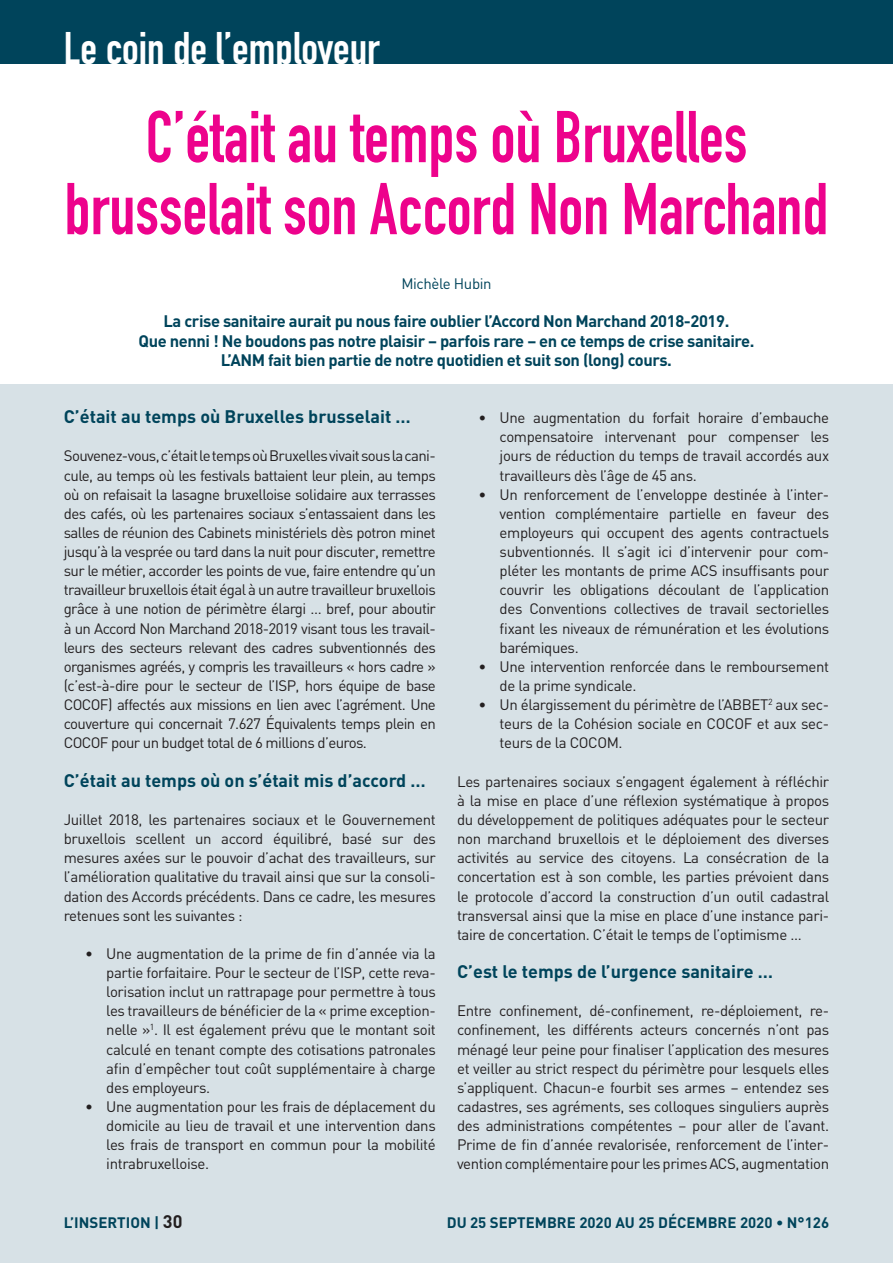
<style>
.page{position:relative;width:893px;height:1263px;background:#fff}
.page>*{position:absolute;margin:0;border:0;box-sizing:border-box;transform-origin:0 0}
.titre{font:72px/72px "DIN Engschrift";color:#ed028c;text-align:center;scale:.93 1}
.t1{font:45px "DIN Engschrift";color:#fff}
.sous-titre{font:700 18px "DIN";color:#00445b}
.texte_editor{font:700 16.5px/19.2px "DIN";letter-spacing:-.025em;color:#00445b;text-align:center}
.texte1{font:15px/19.2px "DIN";letter-spacing:-.025em;color:#231f20;text-align:justify}
.t2{font:700 15px "DIN";color:#00445b}
.Signature{font:15px "DIN";letter-spacing:-.025em;color:#00445b}
.s1{font-size:18px;color:#231f20}
</style>
<div class="page">
<div style="left:0;top:0;width:893px;height:64px;background:#00445b"></div>
<div style="left:0;top:385px;width:893px;height:878px;background:#d7e1e6"></div>
<p class="t1" style="left:64px;top:22px;width:317px">Le coin de l’employeur</p>
<p class="titre" style="left:65px;top:101px;width:823px">C’était au temps où Bruxelles brusselait son Accord Non Marchand</p>
<p class="Signature" style="left:401px;top:274px;width:92px">Michèle Hubin</p>
<p class="texte_editor" style="left:138px;top:311px;width:617px">La crise sanitaire aurait pu nous faire oublier l’Accord Non Marchand 2018-2019.<br>Que nenni ! Ne boudons pas notre plaisir – parfois rare – en ce temps de crise sanitaire.<br>L’ANM fait bien partie de notre quotidien et suit son (long) cours.</p>
<p class="sous-titre" style="left:64px;top:405px;width:349px">C’était au temps où Bruxelles brusselait …</p>
<p class="texte1" style="left:64px;top:446px;width:374px">Souvenez-vous,c’étaitletempsoùBruxellesvivaitsouslacani&shy;cule, au temps où les festivals battaient leur plein, au temps où on refaisait la lasagne bruxelloise solidaire aux terrasses des cafés, où les partenaires sociaux s’entassaient dans les salles de réunion des Cabinets ministériels dès potron minet jusqu’à la vesprée ou tard dans la nuit pour discuter, remettre sur le métier, accorder les points de vue, faire entendre qu’un travailleur bruxellois était égal à un autre travailleur bruxellois grâce à une notion de périmètre élargi … bref, pour aboutir à un Accord Non Marchand 2018-2019 visant tous les travail&shy;leurs des secteurs relevant des cadres subventionnés des organismes agréés, y compris les travailleurs « hors cadre » (c’est-à-dire pour le secteur de l’ISP, hors équipe de base COCOF) affectés aux missions en lien avec l’agrément. Une couverture qui concernait 7.627 Équivalents temps plein en COCOF pour un budget total de 6 millions d’euros.</p>
<p class="sous-titre" style="left:64px;top:768px;width:363px">C’était au temps où on s’était mis d’accord …</p>
<p class="texte1" style="left:64px;top:810px;width:374px">Juillet 2018, les partenaires sociaux et le Gouvernement bruxellois scellent un accord équilibré, basé sur des mesures axées sur le pouvoir d’achat des travailleurs, sur l’amélioration qualitative du travail ainsi que sur la consoli&shy;dation des Accords précédents. Dans ce cadre, les mesures retenues sont les suivantes :</p>
<p class="texte1" style="left:106px;top:944px;width:331px;text-indent:-21px">• Une augmentation de la prime de fin d’année via la partie forfaitaire. Pour le secteur de l’ISP, cette reva&shy;lorisation inclut un rattrapage pour permettre à tous les travailleurs de bénéficier de la « prime exception&shy;nelle »<sup>1</sup>. Il est également prévu que le montant soit calculé en tenant compte des cotisations patronales afin d’empêcher tout coût supplémentaire à charge des employeurs.</p>
<p class="texte1" style="left:106px;top:1097px;width:331px;text-indent:-21px">• Une augmentation pour les frais de déplacement du domicile au lieu de travail et une intervention dans les frais de transport en commun pour la mobilité intrabruxelloise.</p>
<p class="texte1" style="left:500px;top:408px;width:331px;text-indent:-21px">• Une augmentation du forfait horaire d’embauche compensatoire intervenant pour compenser les jours de réduction du temps de travail accordés aux travailleurs dès l’âge de 45 ans.</p>
<p class="texte1" style="left:500px;top:484px;width:331px;text-indent:-21px">• Un renforcement de l’enveloppe destinée à l’inter&shy;vention complémentaire partielle en faveur des employeurs qui occupent des agents contractuels subventionnés. Il s’agit ici d’intervenir pour com&shy;pléter les montants de prime ACS insuffisants pour couvrir les obligations découlant de l’application des Conventions collectives de travail sectorielles fixant les niveaux de rémunération et les évolutions barémiques.</p>
<p class="texte1" style="left:500px;top:657px;width:331px;text-indent:-21px">• Une intervention renforcée dans le remboursement de la prime syndicale.</p>
<p class="texte1" style="left:500px;top:695px;width:331px;text-indent:-21px">• Un élargissement du périmètre de l’ABBET<sup>2</sup> aux sec&shy;teurs de la Cohésion sociale en COCOF et aux sec&shy;teurs de la COCOM.</p>
<p class="texte1" style="left:457px;top:771px;width:374px">Les partenaires sociaux s’engagent également à réfléchir à la mise en place d’une réflexion systématique à propos du développement de politiques adéquates pour le secteur non marchand bruxellois et le déploiement des diverses activités au service des citoyens. La consécration de la concertation est à son comble, les parties prévoient dans le protocole d’accord la construction d’un outil cadastral transversal ainsi que la mise en place d’une instance pari&shy;taire de concertation. C’était le temps de l’optimisme …</p>
<p class="sous-titre" style="left:457px;top:960px;width:317px">C’est le temps de l’urgence sanitaire …</p>
<p class="texte1" style="left:457px;top:1001px;width:374px">Entre confinement, dé-confinement, re-déploiement, re&shy;confinement, les différents acteurs concernés n’ont pas ménagé leur peine pour finaliser l’application des mesures et veiller au strict respect du périmètre pour lesquels elles s’appliquent. Chacun-e fourbit ses armes – entendez ses cadastres, ses agréments, ses colloques singuliers auprès des administrations compétentes – pour aller de l’avant.<br>Prime de fin d’année revalorisée, renforcement de l’inter&shy;ventioncomplémentairepour lesprimesACS, -augmentation</p>
<p class="t2" style="left:64px;top:1213px;width:120px">L’INSERTION | <span class="s1">30</span></p>
<p class="t2" style="left:447px;top:1213px;width:384px">DU 25 SEPTEMBRE 2020 AU 25 DÉCEMBRE 2020 • N°126</p>
</div>
